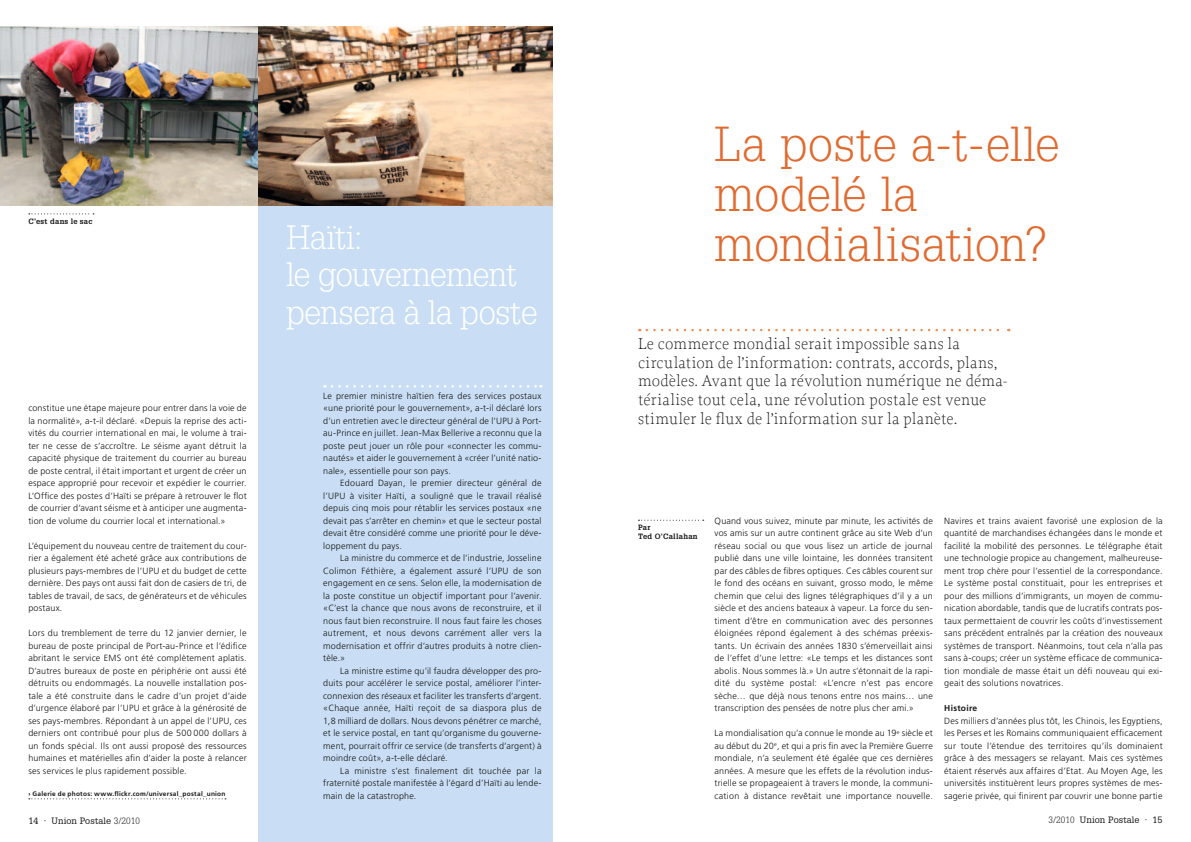
<style>
.page{position:relative;width:1191px;height:842px;background:#fff}
.page>*{position:absolute;margin:0;border:0;box-sizing:border-box;transform-origin:0 0}
.t1{font:300 48px/50px "Glypha LT Std";letter-spacing:.015em;color:#e06b31}
.t2{font:300 33px/37.5px "Glypha LT Std";letter-spacing:-.02em;color:#fff}
.t3{font:200 16.5px/18.7px "Proforma";letter-spacing:.01em;color:#151616}
.t4{font:300 9px/12.5px "Frutiger LT Std";letter-spacing:.02em;color:#151616;text-align:justify}
.t5{font:9px "Glypha LT Std";letter-spacing:.01em;color:#151616}
.t6{font:700 8.5px "Frutiger LT Std";letter-spacing:.03em;color:#151616}
.t7{font:700 7.5px/9.4px "Glypha LT Std";letter-spacing:.035em;color:#151616}
.t8{font:700 6.5px "Frutiger LT Std";letter-spacing:.04em;color:#151616}
.s1{font-weight:300}
</style>
<div class="page">
<img style="left:0;top:26px;width:553px;height:179px">
<div style="left:258px;top:205px;width:295px;height:637px;background:#c9def4"></div>
<svg style="left:332px;top:385px;width:209px;height:3px"></svg>
<svg style="left:638px;top:520px;width:65px;height:1px"></svg>
<svg style="left:647px;top:329px;width:362px;height:2px"></svg>
<svg style="left:29px;top:213px;width:65px;height:1px"></svg>
<svg style="left:29px;top:798px;width:197px;height:1px"></svg>
<p class="t7" style="left:28px;top:216px;width:65px">C’est dans le sac</p>
<h2 class="t2" style="left:286px;top:219px;width:253px">Haïti:<br>le gouvernement pensera à la poste</h2>
<h1 class="t1" style="left:714px;top:120px;width:346px">La poste a-t-elle modelé la mondialisation?</h1>
<p class="t3" style="left:638px;top:334px;width:371px">Le commerce mondial serait impossible sans la circulation de l’information: contrats, accords, plans, modèles. Avant que la révolution numérique ne déma&shy;térialise tout cela, une révolution postale est venue stimuler le flux de l’information sur la planète.</p>
<p class="t4" style="left:323px;top:390px;width:220px">Le premier ministre haïtien fera des services postaux «une priorité pour le gouvernement», a-t-il déclaré lors d’un entretien avec le directeur général de l’UPU à Port&shy;au-Prince en juillet. Jean-Max Bellerive a reconnu que la poste peut jouer un rôle pour «connecter les commu&shy;nautés» et aider le gouvernement à «créer l’unité natio&shy;nale», essentielle pour son pays.</p>
<p class="t4" style="left:323px;top:477px;width:220px;text-indent:17px">Edouard Dayan, le premier directeur général de l’UPU à visiter Haïti, a souligné que le travail réalisé depuis cinq mois pour rétablir les services postaux «ne devait pas s’arrêter en chemin» et que le secteur postal devait être considéré comme une priorité pour le déve&shy;loppement du pays.</p>
<p class="t4" style="left:323px;top:552px;width:220px;text-indent:17px">La ministre du commerce et de l’industrie, Josseline Colimon Féthière, a également assuré l’UPU de son engagement en ce sens. Selon elle, la modernisation de la poste constitue un objectif important pour l’avenir. «C’est la chance que nous avons de reconstruire, et il nous faut bien reconstruire. Il nous faut faire les choses autrement, et nous devons carrément aller vers la modernisation et offrir d’autres produits à notre clien&shy;tèle.»</p>
<p class="t4" style="left:323px;top:665px;width:220px;text-indent:17px">La ministre estime qu’il faudra développer des pro&shy;duits pour accélérer le service postal, améliorer l’inter&shy;connexion des réseaux et faciliter les transferts d’argent. «Chaque année, Haïti reçoit de sa diaspora plus de 1,8 milliard de dollars. Nous devons pénétrer ce marché, et le service postal, en tant qu’organisme du gouverne&shy;ment, pourrait offrir ce service (de transferts d’argent) à moindre coût», a-t-elle déclaré.</p>
<p class="t4" style="left:323px;top:765px;width:220px;text-indent:17px">La ministre s’est finalement dit touchée par la fraternité postale manifestée à l’égard d’Haïti au lende&shy;main de la catastrophe.</p>
<p class="t4" style="left:28px;top:402px;width:220px">constitue une étape majeure pour entrer dans la voie de la normalité», a-t-il déclaré. «Depuis la reprise des acti&shy;vités du courrier international en mai, le volume à trai&shy;ter ne cesse de s’accroître. Le séisme ayant détruit la capacité physique de traitement du courrier au bureau de poste central, il était important et urgent de créer un espace approprié pour recevoir et expédier le courrier.<br>L’Office des postes d’Haïti se prépare à retrouver le flot de courrier d’avant séisme et à anticiper une augmenta&shy;tion de volume du courrier local et international.»</p>
<p class="t4" style="left:28px;top:540px;width:220px">L’équipement du nouveau centre de traitement du cour&shy;rier a également été acheté grâce aux contributions de plusieurs pays-membres de l’UPU et du budget de cette dernière. Des pays ont aussi fait don de casiers de tri, de tables de travail, de sacs, de générateurs et de véhicules postaux.</p>
<p class="t4" style="left:28px;top:627px;width:220px">Lors du tremblement de terre du 12 janvier dernier, le bureau de poste principal de Port-au-Prince et l’édifice abritant le service EMS ont été complètement aplatis.<br>D’autres bureaux de poste en périphérie ont aussi été détruits ou endommagés. La nouvelle installation pos&shy;tale a été construite dans le cadre d’un projet d’aide d’urgence élaboré par l’UPU et grâce à la générosité de ses pays-membres. Répondant à un appel de l’UPU, ces derniers ont contribué pour plus de 500 000 dollars à un fonds spécial. Ils ont aussi proposé des ressources humaines et matérielles afin d’aider la poste à relancer ses services le plus rapidement possible.</p>
<p class="t8" style="left:28px;top:790px;width:199px">› Galerie de photos: www.flickr.com/universal_postal_union</p>
<p class="t5" style="left:28px;top:815px;width:113px">14 · Union Postale <span class="s1">3/2010</span></p>
<p class="t5" style="left:1048px;top:814px;width:116px"><span class="s1">3/2010</span> Union Postale · 15</p>
<p class="t4" style="left:944px;top:515px;width:220px">Navires et trains avaient favorisé une explosion de la quantité de marchandises échangées dans le monde et facilité la mobilité des personnes. Le télégraphe était une technologie propice au changement, malheureuse&shy;ment trop chère pour l’essentiel de la correspondance.<br>Le système postal constituait, pour les entreprises et pour des millions d’immigrants, un moyen de commu&shy;nication abordable, tandis que de lucratifs contrats pos&shy;taux permettaient de couvrir les coûts d’investissement sans précédent entraînés par la création des nouveaux systèmes de transport. Néanmoins, tout cela n’alla pas sans à-coups; créer un système efficace de communica&shy;tion mondiale de masse était un défi nouveau qui exi&shy;geait des solutions novatrices.</p>
<p class="t6" style="left:944px;top:703px;width:35px">Histoire</p>
<p class="t4" style="left:944px;top:715px;width:220px">Des milliers d’années plus tôt, les Chinois, les Egyptiens, les Perses et les Romains communiquaient efficacement sur toute l’étendue des territoires qu’ils dominaient grâce à des messagers se relayant. Mais ces systèmes étaient réservés aux affaires d’Etat. Au Moyen Age, les universités instituèrent leurs propres systèmes de mes&shy;sagerie privée, qui finirent par couvrir une bonne partie</p>
<p class="t7" style="left:638px;top:522px;width:61px">Par<br>Ted O’Callahan</p>
<p class="t4" style="left:714px;top:515px;width:220px">Quand vous suivez, minute par minute, les activités de vos amis sur un autre continent grâce au site Web d’un réseau social ou que vous lisez un article de journal publié dans une ville lointaine, les données transitent par des câbles de fibres optiques. Ces câbles courent sur le fond des océans en suivant, grosso modo, le même chemin que celui des lignes télégraphiques d’il y a un siècle et des anciens bateaux à vapeur. La force du sen&shy;timent d’être en communication avec des personnes éloignées répond également à des schémas préexis&shy;tants. Un écrivain des années 1830 s’émerveillait ainsi de l’effet d’une lettre: «Le temps et les distances sont abolis. Nous sommes là.» Un autre s’étonnait de la rapi&shy;dité du système postal: «L’encre n’est pas encore sèche… que déjà nous tenons entre nos mains… une transcription des pensées de notre plus cher ami.»</p>
<p class="t4" style="left:714px;top:727px;width:220px">La mondialisation qu’a connue le monde au 19<sup>e</sup> siècle et au début du 20<sup>e</sup>, et qui a pris fin avec la Première Guerre mondiale, n’a seulement été égalée que ces dernières années. A mesure que les effets de la révolution indus&shy;trielle se propageaient à travers le monde, la communi&shy;cation à distance revêtait une importance nouvelle.</p>
</div>
